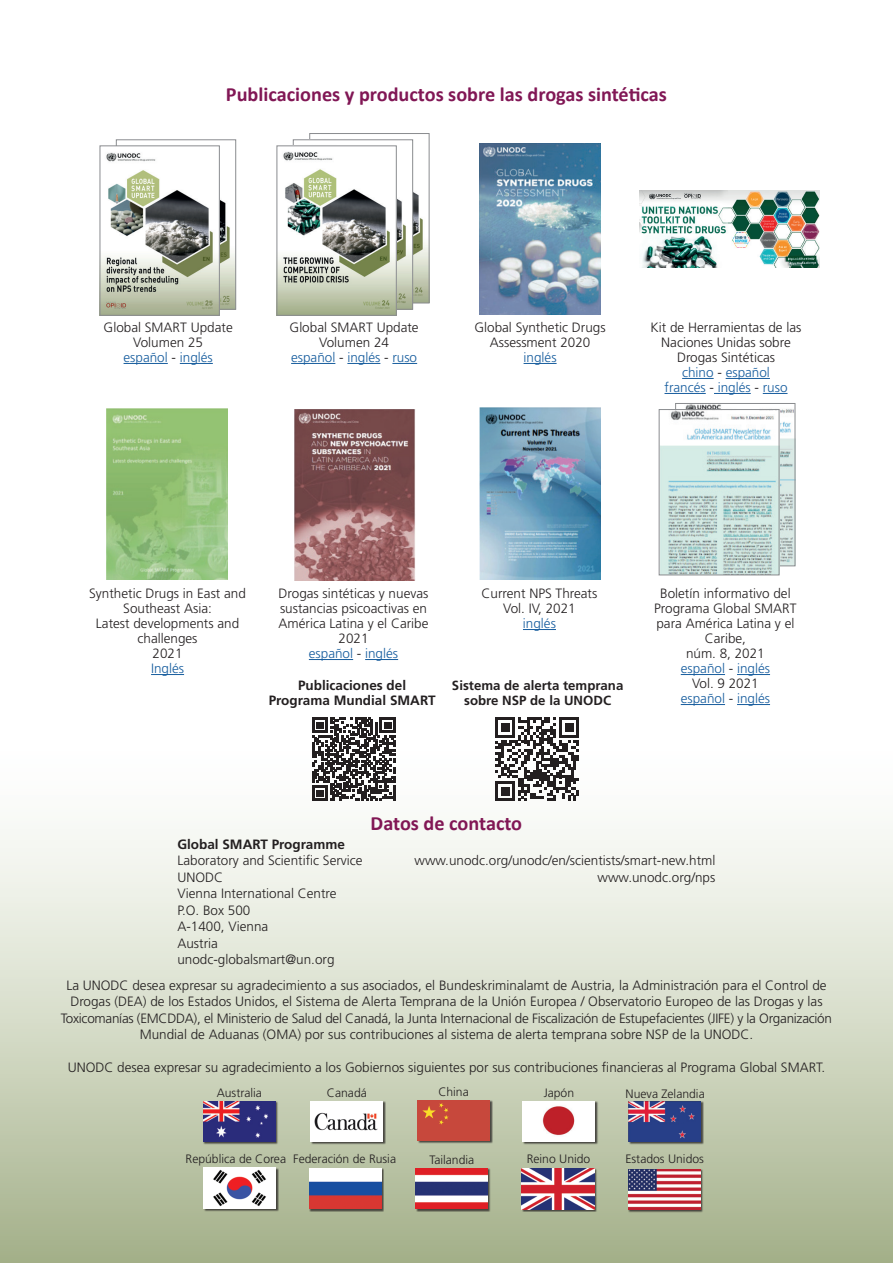
<style>
.page{position:relative;width:893px;height:1263px;background:#fff}
.page>*{position:absolute;margin:0;border:0;box-sizing:border-box;transform-origin:0 0}
.Head_2{font:700 20.25px "Calibri";color:#811755}
.body_back{font:300 13.5px/16.5px "Frutiger LT Std";color:#231f20;text-align:center}
.Body{font:300 13.5px/15px "Frutiger LT Std";color:#231f20;text-align:center}
.body_back-2{font:700 13.5px/15px "Frutiger LT Std";color:#231f20;text-align:center}
.body_back-3{font:700 13.2px/14.7px "Frutiger LT Std";color:#231f20;text-align:center}
.country_titles_back{font:300 12.15px "Frutiger LT Std";color:#231f20}
.s1{color:#175d9e}
</style>
<div class="page">
<div style="left:0;top:738px;width:893px;height:525px;background:linear-gradient(to bottom,#fff,#a7b38d)"></div>
<div style="left:523px;top:1101px;width:75px;height:43px;background:#231f20;opacity:.75"></div>
<img style="left:523px;top:1101px;width:72px;height:41px">
<div style="left:203px;top:1101px;width:76px;height:43px;background:#231f20;opacity:.75"></div>
<img style="left:203px;top:1101px;width:72px;height:41px">
<div style="left:311px;top:1101px;width:75px;height:43px;background:#231f20;opacity:.75"></div>
<div style="left:311px;top:1101px;width:72px;height:41px;background:#fff"></div>
<img style="left:314px;top:1112px;width:64px;height:18px">
<div style="left:629px;top:1101px;width:75px;height:43px;background:#231f20;opacity:.75"></div>
<img style="left:629px;top:1101px;width:72px;height:41px">
<div style="left:418px;top:1100px;width:75px;height:44px;background:#231f20;opacity:.75"></div>
<div style="left:417px;top:1100px;width:73px;height:41px;background:#c7483c"></div>
<svg style="left:422px;top:1103px;width:27px;height:22px"></svg>
<div style="left:522px;top:1169px;width:75px;height:43px;background:#231f20;opacity:.75"></div>
<img style="left:522px;top:1169px;width:72px;height:40px">
<div style="left:628px;top:1169px;width:75px;height:43px;background:#231f20;opacity:.75"></div>
<img style="left:628px;top:1169px;width:72px;height:41px">
<div style="left:416px;top:1169px;width:75px;height:43px;background:#231f20;opacity:.75"></div>
<img style="left:416px;top:1168px;width:72px;height:41px">
<div style="left:310px;top:1169px;width:74px;height:43px;background:#231f20;opacity:.75"></div>
<img style="left:309px;top:1168px;width:72px;height:41px">
<div style="left:204px;top:1168px;width:75px;height:43px;background:#231f20;opacity:.75"></div>
<img style="left:204px;top:1168px;width:71px;height:40px">
<img style="left:107px;top:408px;width:121px;height:171px">
<hr style="left:124px;top:363px;width:44px;height:1px;background:#175d9e">
<hr style="left:180px;top:363px;width:33px;height:1px;background:#175d9e">
<hr style="left:291px;top:363px;width:44px;height:1px;background:#175d9e">
<hr style="left:347px;top:363px;width:33px;height:1px;background:#175d9e">
<svg style="left:392px;top:363px;width:25px;height:1px"></svg>
<hr style="left:524px;top:363px;width:33px;height:1px;background:#175d9e">
<hr style="left:682px;top:378px;width:32px;height:1px;background:#175d9e">
<hr style="left:726px;top:378px;width:44px;height:1px;background:#175d9e">
<hr style="left:664px;top:393px;width:42px;height:1px;background:#175d9e">
<hr style="left:714px;top:393px;width:37px;height:1px;background:#175d9e">
<svg style="left:763px;top:393px;width:24px;height:1px"></svg>
<hr style="left:151px;top:674px;width:33px;height:1px;background:#175d9e">
<hr style="left:309px;top:659px;width:44px;height:1px;background:#175d9e">
<hr style="left:365px;top:659px;width:33px;height:1px;background:#175d9e">
<hr style="left:523px;top:629px;width:33px;height:1px;background:#175d9e">
<hr style="left:681px;top:674px;width:44px;height:1px;background:#175d9e">
<hr style="left:737px;top:674px;width:33px;height:1px;background:#175d9e">
<hr style="left:681px;top:704px;width:44px;height:1px;background:#175d9e">
<hr style="left:737px;top:704px;width:33px;height:1px;background:#175d9e">
<img style="left:479px;top:408px;width:122px;height:171px">
<img style="left:639px;top:191px;width:181px;height:77px">
<img style="left:312px;top:139px;width:115px;height:162px">
<div style="left:310px;top:133px;width:119px;height:170px;border:1px solid #8a8c8f"></div>
<svg style="left:312px;top:717px;width:84px;height:84px"></svg>
<hr style="left:393px;top:785px;width:3px;height:16px;background:#231f20">
<svg style="left:495px;top:717px;width:84px;height:84px"></svg>
<img style="left:118px;top:145px;width:116px;height:162px">
<div style="left:116px;top:140px;width:120px;height:169px;border:1px solid #8a8c8f"></div>
<img style="left:102px;top:148px;width:116px;height:165px">
<div style="left:100px;top:146px;width:120px;height:169px;border:1px solid #8a8c8f"></div>
<img style="left:295px;top:142px;width:116px;height:165px">
<div style="left:293px;top:140px;width:120px;height:169px;border:1px solid #8a8c8f"></div>
<img style="left:279px;top:148px;width:115px;height:165px">
<div style="left:277px;top:146px;width:119px;height:169px;border:1px solid #8a8c8f"></div>
<img style="left:479px;top:143px;width:122px;height:171px">
<img style="left:685px;top:405px;width:108px;height:159px">
<div style="left:675px;top:403px;width:120px;height:163px;border:1px solid #8a8c8f"></div>
<img style="left:661px;top:411px;width:116px;height:162px">
<div style="left:659px;top:409px;width:120px;height:166px;border:1px solid #8a8c8f"></div>
<img style="left:294px;top:409px;width:121px;height:171px">
<p class="Head_2" style="left:226px;top:81px;width:442px">Publicaciones y productos sobre las drogas sintéticas</p>
<p class="Body" style="left:104px;top:320px;width:131px">Global SMART Update<br>Volumen 25<br><span class="s1">español</span> - <span class="s1">inglés</span></p>
<p class="Body" style="left:290px;top:320px;width:131px">Global SMART Update<br>Volumen 24<br><span class="s1">español</span> - <span class="s1">inglés</span> - <span class="s1">ruso</span></p>
<p class="Body" style="left:474px;top:320px;width:133px">Global Synthetic Drugs<br>Assessment 2020 <span class="s1">inglés</span></p>
<p class="Body" style="left:651px;top:320px;width:152px">Kit de Herramientas de las<br>Naciones Unidas sobre<br>Drogas Sintéticas<br><span class="s1">chino</span> - <span class="s1">español<br>francés</span> - <span class="s1">inglés</span> - <span class="s1">ruso</span></p>
<p class="Body" style="left:89px;top:586px;width:158px">Synthetic Drugs in East and<br>Southeast Asia:<br>Latest developments and challenges<br>2021<br><span class="s1">Inglés</span></p>
<p class="Body" style="left:279px;top:586px;width:151px">Drogas sintéticas y nuevas sustancias psicoactivas en<br>América Latina y el Caribe<br>2021<br><span class="s1">español</span> - <span class="s1">inglés</span></p>
<p class="Body" style="left:482px;top:586px;width:117px">Current NPS Threats<br>Vol. IV, 2021<br><span class="s1">inglés</span></p>
<p class="Body" style="left:654px;top:586px;width:144px">Boletín informativo del<br>Programa Global SMART para América Latina y el<br>Caribe,<br>núm. 8, 2021<br><span class="s1">español</span> - <span class="s1">inglés<br></span>Vol. 9 2021<br><span class="s1">español</span> - <span class="s1">inglés</span></p>
<p class="body_back-2" style="left:269px;top:678px;width:168px">Publicaciones del<br>Programa Mundial SMART</p>
<p class="body_back-3" style="left:452px;top:678px;width:173px">Sistema de alerta temprana sobre NSP de la UNODC</p>
<p class="body_back-2" style="left:177px;top:837px;width:169px">Global SMART Programme</p>
<p class="body_back" style="left:177px;top:853px;width:187px">Laboratory and Scientific Service</p>
<p class="body_back" style="left:177px;top:869px;width:47px">UNODC</p>
<p class="body_back" style="left:177px;top:886px;width:161px">Vienna International Centre</p>
<p class="body_back" style="left:177px;top:902px;width:74px">P.O. Box 500</p>
<p class="body_back" style="left:177px;top:919px;width:92px">A-1400, Vienna</p>
<p class="body_back" style="left:177px;top:935px;width:42px">Austria</p>
<p class="body_back" style="left:177px;top:952px;width:159px">unodc-globalsmart@un.org</p>
<p class="Head_2" style="left:371px;top:810px;width:153px">Datos de contacto</p>
<p class="body_back" style="left:415px;top:853px;width:302px">www.unodc.org/unodc/en/scientists/smart-new.html</p>
<p class="body_back" style="left:598px;top:869px;width:119px">www.unodc.org/nps</p>
<p class="body_back" style="left:61px;top:977px;width:773px">La UNODC desea expresar su agradecimiento a sus asociados, el Bundeskriminalamt de Austria, la Administración para el Control de Drogas (DEA) de los Estados Unidos, el Sistema de Alerta Temprana de la Unión Europea / Observatorio Europeo de las Drogas y las Toxicomanías (EMCDDA), el Ministerio de Salud del Canadá, la Junta Internacional de Fiscalización de Estupefacientes (JIFE) y la Organización Mundial de Aduanas (OMA) por sus contribuciones al sistema de alerta temprana sobre NSP de la UNODC.</p>
<p class="body_back" style="left:68px;top:1059px;width:759px">UNODC desea expresar su agradecimiento a los Gobiernos siguientes por sus contribuciones financieras al Programa Global SMART.</p>
<p class="country_titles_back" style="left:217px;top:1086px;width:47px">Australia</p>
<p class="country_titles_back" style="left:327px;top:1086px;width:41px">Canadá</p>
<p class="country_titles_back" style="left:438px;top:1085px;width:32px">China</p>
<p class="country_titles_back" style="left:544px;top:1086px;width:32px">Japón</p>
<p class="country_titles_back" style="left:626px;top:1087px;width:81px">Nueva Zelandia</p>
<p class="country_titles_back" style="left:186px;top:1152px;width:102px">República de Corea</p>
<p class="country_titles_back" style="left:293px;top:1152px;width:104px">Federación de Rusia</p>
<p class="country_titles_back" style="left:430px;top:1152px;width:46px">Tailandia</p>
<p class="country_titles_back" style="left:527px;top:1152px;width:65px">Reino Unido</p>
<p class="country_titles_back" style="left:625px;top:1152px;width:80px">Estados Unidos</p>
</div>
